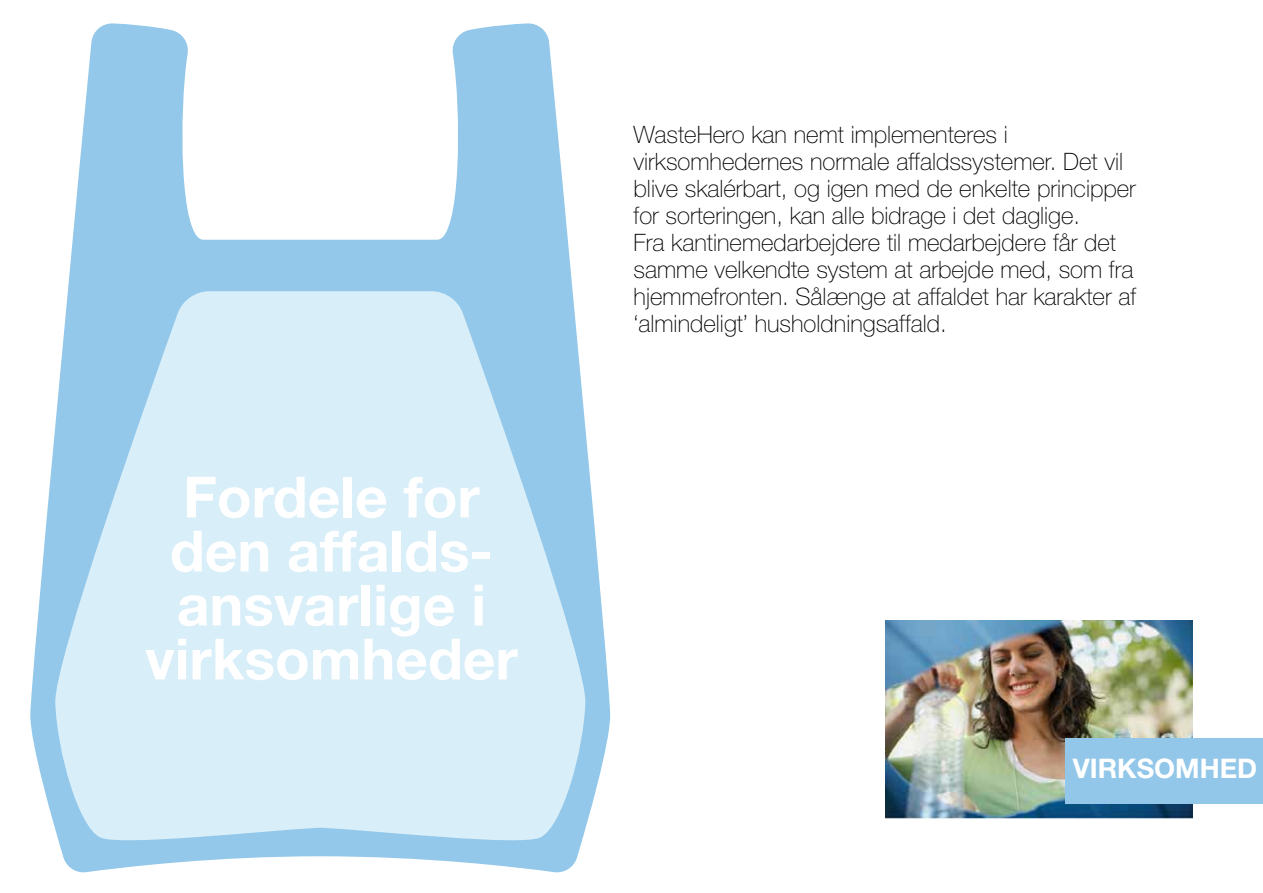
<style>
.page{position:relative;width:1263px;height:893px;background:#fff}
.page>*{position:absolute;margin:0;border:0;box-sizing:border-box;transform-origin:0 0}
.t1{font:700 57px/54px "Helvetica Neue LT Std";color:#fff;text-align:center}
.t2{font:700 27px "Helvetica Neue LT Std";color:#fff}
.t3{font:100 24px/27px "Helvetica Neue LT Std";color:#000}
</style>
<div class="page">
<svg style="left:30px;top:23px;width:580px;height:850px"></svg>
<svg style="left:54px;top:291px;width:532px;height:556px;background:#cae6f6"></svg>
<img style="left:885px;top:621px;width:307px;height:197px">
<div style="left:1065px;top:739px;width:198px;height:65px;background:#92c7e9"></div>
<h1 class="t1" style="left:145px;top:469px;width:374px">Fordele for den affalds&shy;ansvarlige i virksomheder</h1>
<p class="t3" style="left:634px;top:121px;width:504px">WasteHero kan nemt implementeres i virksomhedernes normale affaldssystemer. Det vil blive skalérbart, og igen med de enkelte principper for sorteringen, kan alle bidrage i det daglige.<br>Fra kantinemedarbejdere til medarbejdere får det samme velkendte system at arbejde med, som fra hjemmefronten. Sålænge at affaldet har karakter af ‘almindeligt’ husholdningsaffald.</p>
<p class="t2" style="left:1073px;top:752px;width:186px">VIRKSOMHED</p>
</div>
